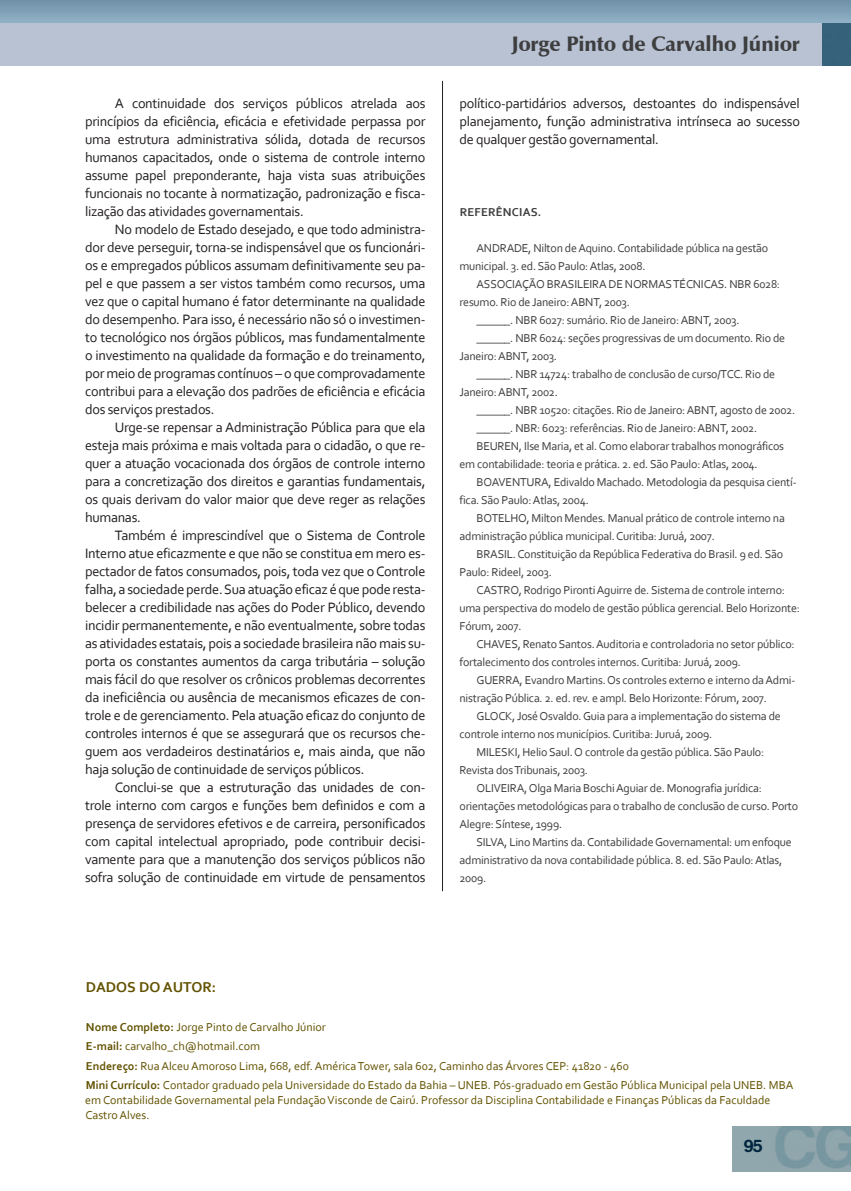
<style>
.page{position:relative;width:851px;height:1191px;background:#fff}
.page>*{position:absolute;margin:0;border:0;box-sizing:border-box;transform-origin:0 0}
.TEXTO_CORRIDO{font:900 21px "Zapf Humanist 601 BT";color:#3e3e3f}
.t1{font:700 18px "Harabara";color:#00263f}
.TEXTO_CORRIDO-2{font:700 15px "Corbel";color:#625200}
.artigo_texto_normal{font:14.25px/18px "Corbel";letter-spacing:-.02em;color:#231f20;text-align:justify}
.artigo_bibliografia{font:12px/18px "Corbel";letter-spacing:-.02em;color:#3e3e3f}
.TEXTO_CORRIDO-3{font:12px/15px "Corbel";color:#625200}
.TEXTO_CORRIDO-4{font:700 12px "Corbel";letter-spacing:.02em;color:#3e3e3f}
.s1{font-weight:700}
</style>
<div class="page">
<hr style="left:442px;top:81px;width:1px;height:810px;background:#231f20">
<svg style="left:0;top:0;width:850px;height:23px;background:#7fa1b6"></svg>
<img style="left:732px;top:1126px;width:118px;height:45px">
<img style="left:821px;top:23px;width:29px;height:43px">
<div style="left:0;top:23px;width:821px;height:43px;background:#b8c2d3"></div>
<p class="artigo_texto_normal" style="left:85px;top:94px;width:342px;text-indent:30px">A continuidade dos serviços públicos atrelada aos princípios da eficiência, eficácia e efetividade perpassa por uma estrutura administrativa sólida, dotada de recursos humanos capacitados, onde o sistema de controle interno assume papel preponderante, haja vista suas atribuições funcionais no tocante à normatização, padronização e fisca&shy;lização das atividades governamentais.</p>
<p class="artigo_texto_normal" style="left:85px;top:220px;width:342px;text-indent:30px">No modelo de Estado desejado, e que todo administra&shy;dor deve perseguir, torna-se indispensável que os funcionári&shy;os e empregados públicos assumam definitivamente seu pa&shy;pel e que passem a ser vistos também como recursos, uma vez que o capital humano é fator determinante na qualidade do desempenho. Para isso, é necessário não só o investimen&shy;to tecnológico nos órgãos públicos, mas fundamentalmente o investimento na qualidade da formação e do treinamento, por meio de programas contínuos – o que comprovadamente contribui para a elevação dos padrões de eficiência e eficácia dos serviços prestados.</p>
<p class="artigo_texto_normal" style="left:85px;top:418px;width:342px;text-indent:30px">Urge-se repensar a Administração Pública para que ela esteja mais próxima e mais voltada para o cidadão, o que re&shy;quer a atuação vocacionada dos órgãos de controle interno para a concretização dos direitos e garantias fundamentais, os quais derivam do valor maior que deve reger as relações humanas.</p>
<p class="artigo_texto_normal" style="left:85px;top:526px;width:342px;text-indent:30px">Também é imprescindível que o Sistema de Controle Interno atue eficazmente e que não se constitua em mero es&shy;pectador de fatos consumados, pois, toda vez que o Controle falha, a sociedade perde. Sua atuação eficaz é que pode resta&shy;belecer a credibilidade nas ações do Poder Público, devendo incidir permanentemente, e não eventualmente, sobre todas as atividades estatais, pois a sociedade brasileira não mais su&shy;porta os constantes aumentos da carga tributária – solução mais fácil do que resolver os crônicos problemas decorrentes da ineficiência ou ausência de mecanismos eficazes de con&shy;trole e de gerenciamento. Pela atuação eficaz do conjunto de controles internos é que se assegurará que os recursos che&shy;guem aos verdadeiros destinatários e, mais ainda, que não haja solução de continuidade de serviços públicos.</p>
<p class="artigo_texto_normal" style="left:85px;top:778px;width:342px;text-indent:30px">Conclui-se que a estruturação das unidades de con&shy;trole interno com cargos e funções bem definidos e com a presença de servidores efetivos e de carreira, personificados com capital intelectual apropriado, pode contribuir decisi&shy;vamente para que a manutenção dos serviços públicos não sofra solução de continuidade em virtude de pensamentos</p>
<p class="TEXTO_CORRIDO" style="left:511px;top:31px;width:289px">Jorge Pinto de Carvalho Júnior</p>
<p class="artigo_texto_normal" style="left:459px;top:94px;width:342px">político-partidários adversos, destoantes do indispensável planejamento, função administrativa intrínseca ao sucesso de qualquer gestão governamental.</p>
<p class="TEXTO_CORRIDO-4" style="left:459px;top:205px;width:83px">REFERÊNCIAS.</p>
<p class="artigo_bibliografia" style="left:459px;top:239px;width:310px;text-indent:17px">ANDRADE, Nilton de Aquino. Contabilidade pública na gestão municipal. 3. ed. São Paulo: Atlas, 2008.</p>
<p class="artigo_bibliografia" style="left:459px;top:275px;width:322px;text-indent:17px">ASSOCIAÇÃO BRASILEIRA DE NORMAS TÉCNICAS. NBR 6028: resumo. Rio de Janeiro: ABNT, 2003.</p>
<p class="artigo_bibliografia" style="left:476px;top:311px;width:264px">______. NBR 6027: sumário. Rio de Janeiro: ABNT, 2003.</p>
<p class="artigo_bibliografia" style="left:459px;top:329px;width:327px;text-indent:17px">______. NBR 6024: seções progressivas de um documento. Rio de<br>Janeiro: ABNT, 2003.</p>
<p class="artigo_bibliografia" style="left:459px;top:365px;width:317px;text-indent:17px">______. NBR 14724: trabalho de conclusão de curso/TCC. Rio de<br>Janeiro: ABNT, 2002.</p>
<p class="artigo_bibliografia" style="left:476px;top:401px;width:320px">______. NBR 10520: citações. Rio de Janeiro: ABNT, agosto de 2002.</p>
<p class="artigo_bibliografia" style="left:476px;top:419px;width:282px">______. NBR: 6023: referências. Rio de Janeiro: ABNT, 2002.</p>
<p class="artigo_bibliografia" style="left:459px;top:437px;width:326px;text-indent:17px">BEUREN, Ilse Maria, et al. Como elaborar trabalhos monográficos em contabilidade: teoria e prática. 2. ed. São Paulo: Atlas, 2004.</p>
<p class="artigo_bibliografia" style="left:459px;top:473px;width:338px;text-indent:17px">BOAVENTURA, Edivaldo Machado. Metodologia da pesquisa cientí&shy;fica. São Paulo: Atlas, 2004.</p>
<p class="artigo_bibliografia" style="left:459px;top:509px;width:327px;text-indent:17px">BOTELHO, Milton Mendes. Manual prático de controle interno na administração pública municipal. Curitiba: Juruá, 2007.</p>
<p class="artigo_bibliografia" style="left:459px;top:545px;width:325px;text-indent:17px">BRASIL. Constituição da República Federativa do Brasil. 9 ed. São<br>Paulo: Rideel, 2003.</p>
<p class="artigo_bibliografia" style="left:459px;top:581px;width:342px;text-indent:17px">CASTRO, Rodrigo Pironti Aguirre de. Sistema de controle interno: uma perspectiva do modelo de gestão pública gerencial. Belo Horizonte:<br>Fórum, 2007.</p>
<p class="artigo_bibliografia" style="left:459px;top:635px;width:337px;text-indent:17px">CHAVES, Renato Santos. Auditoria e controladoria no setor público: fortalecimento dos controles internos. Curitiba: Juruá, 2009.</p>
<p class="artigo_bibliografia" style="left:459px;top:671px;width:337px;text-indent:17px">GUERRA, Evandro Martins. Os controles externo e interno da Admi&shy;nistração Pública. 2. ed. rev. e ampl. Belo Horizonte: Fórum, 2007.</p>
<p class="artigo_bibliografia" style="left:459px;top:707px;width:323px;text-indent:17px">GLOCK, José Osvaldo. Guia para a implementação do sistema de controle interno nos municípios. Curitiba: Juruá, 2009.</p>
<p class="artigo_bibliografia" style="left:459px;top:743px;width:306px;text-indent:17px">MILESKI, Helio Saul. O controle da gestão pública. São Paulo:<br>Revista dos Tribunais, 2003.</p>
<p class="artigo_bibliografia" style="left:459px;top:779px;width:340px;text-indent:17px">OLIVEIRA, Olga Maria Boschi Aguiar de. Monografia jurídica: orientações metodológicas para o trabalho de conclusão de curso. Porto<br>Alegre: Síntese, 1999.</p>
<p class="artigo_bibliografia" style="left:459px;top:833px;width:334px;text-indent:17px">SILVA, Lino Martins da. Contabilidade Governamental: um enfoque administrativo da nova contabilidade pública. 8. ed. São Paulo: Atlas,<br>2009.</p>
<p class="TEXTO_CORRIDO-2" style="left:86px;top:977px;width:132px">DADOS DO AUTOR:</p>
<p class="TEXTO_CORRIDO-3" style="left:86px;top:1018px;width:241px"><span class="s1">Nome Completo:</span> Jorge Pinto de Carvalho Júnior</p>
<p class="TEXTO_CORRIDO-3" style="left:86px;top:1038px;width:176px"><span class="s1">E-mail:</span> carvalho_ch@hotmail.com</p>
<p class="TEXTO_CORRIDO-3" style="left:86px;top:1057px;width:544px"><span class="s1">Endereço:</span> Rua Alceu Amoroso Lima, 668, edf. América Tower, sala 602, Caminho das Árvores CEP: 41820 - 460</p>
<p class="TEXTO_CORRIDO-3" style="left:85px;top:1077px;width:709px"><span class="s1">Mini Currículo:</span> Contador graduado pela Universidade do Estado da Bahia – UNEB. Pós-graduado em Gestão Pública Municipal pela UNEB. MBA em Contabilidade Governamental pela Fundação Visconde de Cairú. Professor da Disciplina Contabilidade e Finanças Públicas da Faculdade<br>Castro Alves.</p>
<p class="t1" style="left:744px;top:1137px;width:20px">95</p>
</div>
